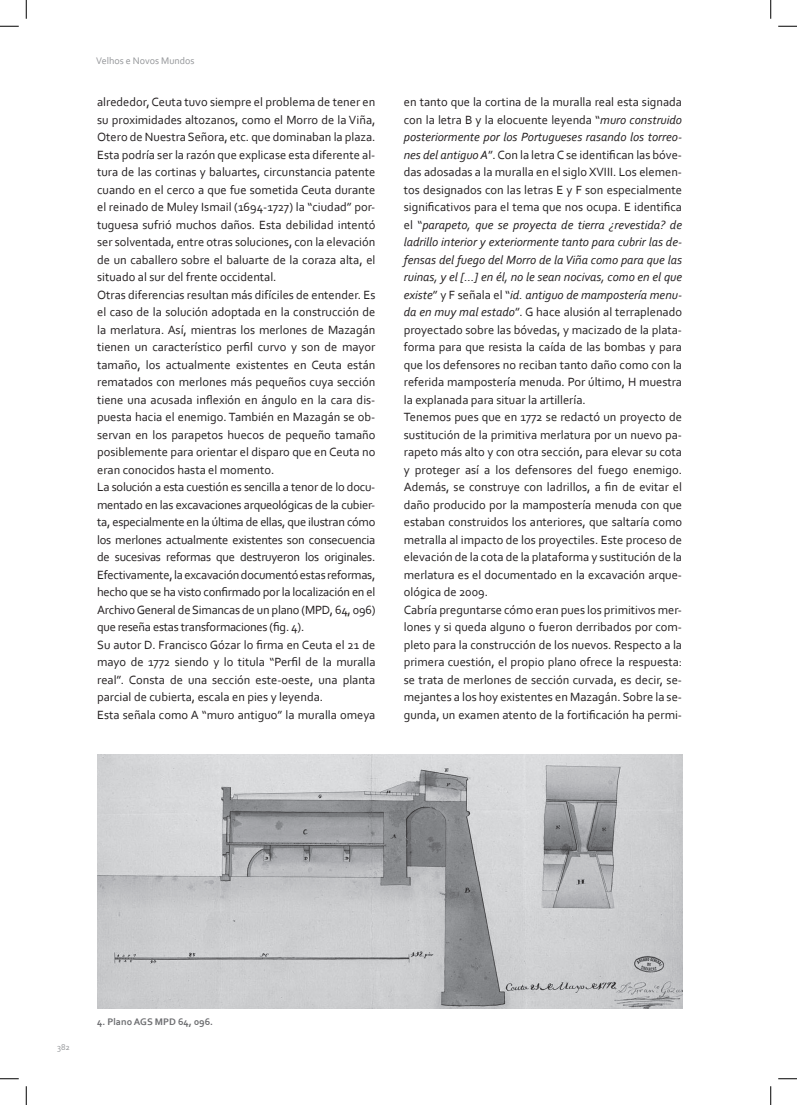
<style>
.page{position:relative;width:797px;height:1105px;background:#fff}
.page>*{position:absolute;margin:0;border:0;box-sizing:border-box;transform-origin:0 0}
.t1{font:12.5px/17.5px "Corbel";color:#231f20;text-align:justify}
.t2{font:700 10px "Corbel";color:#6c6d70}
.t3{font:10px "Corbel";color:#939598}
.t4{font:8.75px "Corbel";color:#939598}
.s1{font-style:italic}
</style>
<div class="page">
<img style="left:97px;top:754px;width:585px;height:254px">
<svg style="left:0;top:25px;width:19px;height:2px"></svg>
<svg style="left:778px;top:25px;width:19px;height:2px"></svg>
<svg style="left:0;top:1078px;width:19px;height:1px"></svg>
<svg style="left:778px;top:1078px;width:19px;height:1px"></svg>
<svg style="left:25px;top:0;width:2px;height:19px"></svg>
<svg style="left:25px;top:1086px;width:2px;height:19px"></svg>
<svg style="left:770px;top:0;width:1px;height:19px"></svg>
<svg style="left:770px;top:1086px;width:1px;height:19px"></svg>
<p class="t3" style="left:96px;top:54px;width:100px">Velhos e Novos Mundos</p>
<p class="t1" style="left:97px;top:93px;width:280px">alrededor, Ceuta tuvo siempre el problema de tener en su proximidades altozanos, como el Morro de la Viña, Otero de Nuestra Señora, etc. que dominaban la plaza.<br>Esta podría ser la razón que explicase esta diferente al&shy;tura de las cortinas y baluartes, circunstancia patente cuando en el cerco a que fue sometida Ceuta durante el reinado de Muley Ismail (1694-1727) la “ciudad” por&shy;tuguesa sufrió muchos daños. Esta debilidad intentó ser solventada, entre otras soluciones, con la elevación de un caballero sobre el baluarte de la coraza alta, el situado al sur del frente occidental.</p>
<p class="t1" style="left:97px;top:286px;width:280px">Otras diferencias resultan más difíciles de entender. Es el caso de la solución adoptada en la construcción de la merlatura. Así, mientras los merlones de Mazagán tienen un característico perfil curvo y son de mayor tamaño, los actualmente existentes en Ceuta están rematados con merlones más pequeños cuya sección tiene una acusada inflexión en ángulo en la cara dis&shy;puesta hacia el enemigo. También en Mazagán se ob&shy;servan en los parapetos huecos de pequeño tamaño posiblemente para orientar el disparo que en Ceuta no eran conocidos hasta el momento.</p>
<p class="t1" style="left:97px;top:478px;width:280px">La solución a esta cuestión es sencilla a tenor de lo docu&shy;mentado en las excavaciones arqueológicas de la cubier&shy;ta, especialmente en la última de ellas, que ilustran cómo los merlones actualmente existentes son consecuencia de sucesivas reformas que destruyeron los originales.<br>Efectivamente, la excavación documentó estas reformas, hecho que se ha visto confirmado por la localización en el Archivo General de Simancas de un plano (MPD, 64, 096) que reseña estas transformaciones (fig. 4).</p>
<p class="t1" style="left:97px;top:636px;width:280px">Su autor D. Francisco Gózar lo firma en Ceuta el 21 de mayo de 1772 siendo y lo titula “Perfil de la muralla real”. Consta de una sección este-oeste, una planta parcial de cubierta, escala en pies y leyenda.</p>
<p class="t1" style="left:97px;top:706px;width:280px">Esta señala como A “muro antiguo” la muralla omeya</p>
<p class="t1" style="left:404px;top:93px;width:280px">en tanto que la cortina de la muralla real esta signada con la letra B y la elocuente leyenda “<span class="s1">muro construido posteriormente por los Portugueses rasando los torreo&shy;nes del antiguo A</span>”. Con la letra C se identifican las bóve&shy;das adosadas a la muralla en el siglo XVIII. Los elemen&shy;tos designados con las letras E y F son especialmente significativos para el tema que nos ocupa. E identifica el “<span class="s1">parapeto, que se proyecta de tierra ¿revestida? de ladrillo interior y exteriormente tanto para cubrir las de&shy;fensas del fuego del Morro de la Viña como para que las ruinas, y el […] en él, no le sean nocivas, como en el que existe</span>” y F señala el “<span class="s1">id. antiguo de mampostería menu&shy;da en muy mal estado</span>”. G hace alusión al terraplenado proyectado sobre las bóvedas, y macizado de la plata&shy;forma para que resista la caída de las bombas y para que los defensores no reciban tanto daño como con la referida mampostería menuda. Por último, H muestra la explanada para situar la artillería.</p>
<p class="t1" style="left:404px;top:408px;width:280px">Tenemos pues que en 1772 se redactó un proyecto de sustitución de la primitiva merlatura por un nuevo pa&shy;rapeto más alto y con otra sección, para elevar su cota y proteger así a los defensores del fuego enemigo.<br>Además, se construye con ladrillos, a fin de evitar el daño producido por la mampostería menuda con que estaban construidos los anteriores, que saltaría como metralla al impacto de los proyectiles. Este proceso de elevación de la cota de la plataforma y sustitución de la merlatura es el documentado en la excavación arque&shy;ológica de 2009.</p>
<p class="t1" style="left:404px;top:601px;width:280px">Cabría preguntarse cómo eran pues los primitivos mer&shy;lones y si queda alguno o fueron derribados por com&shy;pleto para la construcción de los nuevos. Respecto a la primera cuestión, el propio plano ofrece la respuesta: se trata de merlones de sección curvada, es decir, se&shy;mejantes a los hoy existentes en Mazagán. Sobre la se&shy;gunda, un examen atento de la fortificación ha permi-</p>
<p class="t4" style="left:57px;top:1042px;width:14px">382</p>
<p class="t2" style="left:97px;top:1015px;width:117px">4. Plano AGS MPD 64, 096.</p>
</div>
